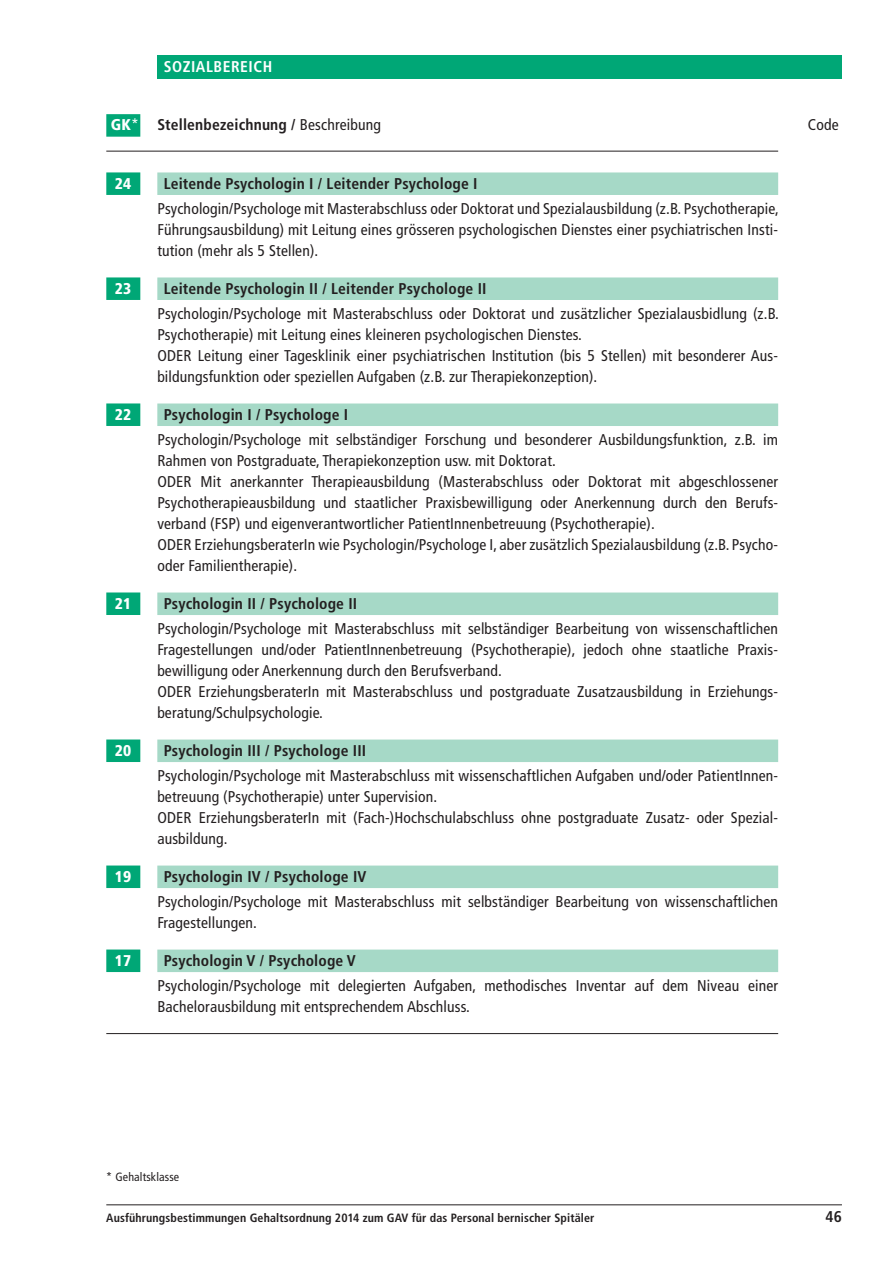
<style>
.page{position:relative;width:893px;height:1263px;background:#fff}
.page>*{position:absolute;margin:0;border:0;box-sizing:border-box;transform-origin:0 0}
.Text_ohne_Linie{font:condensed 15.6px/21px "Frutiger";letter-spacing:.01em;color:#231f20}
.GK_Stellenbez_Grün{font:700 condensed 15.6px "Frutiger";letter-spacing:.01em;color:#231f20}
.Linie_schwarz_weit{font:condensed 15.6px/21px "Frutiger";letter-spacing:.01em;color:#231f20}
.Grün{font:700 condensed 15.6px "Frutiger";letter-spacing:.01em;color:#231f20}
.GK_Stellenbez_Grün-2{font:900 condensed 15.6px "Frutiger";letter-spacing:.01em;color:#fff}
.Rubrik{font:700 condensed 15.6px "Frutiger";letter-spacing:.035em;color:#fff}
.Grün-2{font:condensed 15.6px "Frutiger";color:#231f20}
.t1{font:700 condensed 12px "Frutiger";letter-spacing:.01em;color:#231f20}
.t2{font:condensed 12px "Frutiger";letter-spacing:.01em;color:#231f20}
.s1{font-weight:900;color:#fff}
.s2{font-weight:400;color:#fff}
.s3{font-weight:400}
</style>
<div class="page">
<hr style="left:106px;top:1204px;width:736px;height:1px;background:#231f20">
<div style="left:157px;top:55px;width:685px;height:24px;background:#00a776"></div>
<div style="left:106px;top:114px;width:34px;height:23px;background:#00a776"></div>
<hr style="left:106px;top:151px;width:672px;height:1px;background:#231f20">
<div style="left:157px;top:172px;width:621px;height:23px;background:#a6d9c7"></div>
<div style="left:106px;top:172px;width:34px;height:23px;background:#00a776"></div>
<div style="left:157px;top:277px;width:621px;height:23px;background:#a6d9c7"></div>
<div style="left:106px;top:277px;width:34px;height:23px;background:#00a776"></div>
<div style="left:157px;top:403px;width:621px;height:23px;background:#a6d9c7"></div>
<div style="left:106px;top:403px;width:34px;height:23px;background:#00a776"></div>
<div style="left:157px;top:592px;width:621px;height:23px;background:#a6d9c7"></div>
<div style="left:106px;top:592px;width:34px;height:23px;background:#00a776"></div>
<div style="left:157px;top:739px;width:621px;height:23px;background:#a6d9c7"></div>
<div style="left:106px;top:739px;width:34px;height:23px;background:#00a776"></div>
<div style="left:157px;top:865px;width:621px;height:23px;background:#a6d9c7"></div>
<div style="left:106px;top:865px;width:34px;height:23px;background:#00a776"></div>
<div style="left:157px;top:949px;width:621px;height:23px;background:#a6d9c7"></div>
<div style="left:106px;top:949px;width:34px;height:23px;background:#00a776"></div>
<hr style="left:106px;top:1033px;width:672px;height:1px;background:#231f20">
<p class="Rubrik" style="left:164px;top:57px;width:110px">SOZIALBEREICH</p>
<p class="Grün" style="left:111px;top:116px;width:272px"><span class="s1">GK</span><span class="s2">*</span> Stellenbezeichnung / <span class="s3">Beschreibung</span></p>
<p class="Grün-2" style="left:808px;top:116px;width:32px">Code</p>
<p class="GK_Stellenbez_Grün-2" style="left:115px;top:174px;width:18px">24</p>
<p class="GK_Stellenbez_Grün" style="left:164px;top:174px;width:315px">Leitende Psychologin I / Leitender Psychologe I</p>
<p class="Text_ohne_Linie" style="left:157px;top:198px;width:623px;text-align:justify">Psychologin/Psychologe mit Masterabschluss oder Doktorat und Spezialausbildung (z.B. Psychotherapie, Führungsausbildung) mit Leitung eines grösseren psychologischen Dienstes einer psychiatrischen Insti&shy;tution (mehr als 5 Stellen).</p>
<p class="GK_Stellenbez_Grün-2" style="left:115px;top:279px;width:18px">23</p>
<p class="GK_Stellenbez_Grün" style="left:164px;top:279px;width:324px">Leitende Psychologin II / Leitender Psychologe II</p>
<p class="Text_ohne_Linie" style="left:157px;top:303px;width:623px">Psychologin/Psychologe mit Masterabschluss oder Doktorat und zusätzlicher Spezialausbidlung (z.B.<br>Psychotherapie) mit Leitung eines kleineren psychologischen Dienstes.</p>
<p class="Text_ohne_Linie" style="left:157px;top:345px;width:621px">ODER Leitung einer Tagesklinik einer psychiatrischen Institution (bis 5 Stellen) mit besonderer Aus&shy;bildungsfunktion oder speziellen Aufgaben (z.B. zur Therapiekonzeption).</p>
<p class="GK_Stellenbez_Grün-2" style="left:115px;top:405px;width:18px">22</p>
<p class="GK_Stellenbez_Grün" style="left:164px;top:405px;width:186px">Psychologin I / Psychologe I</p>
<p class="Text_ohne_Linie" style="left:157px;top:429px;width:622px">Psychologin/Psychologe mit selbständiger Forschung und besonderer Ausbildungsfunktion, z.B. im<br>Rahmen von Postgraduate, Therapiekonzeption usw. mit Doktorat.</p>
<p class="Text_ohne_Linie" style="left:157px;top:471px;width:622px;text-align:justify">ODER Mit anerkannter Therapieausbildung (Masterabschluss oder Doktorat mit abgeschlossener Psychotherapieausbildung und staatlicher Praxisbewilligung oder Anerkennung durch den Berufs&shy;verband (FSP) und eigenverantwortlicher PatientInnenbetreuung (Psychotherapie).</p>
<p class="Text_ohne_Linie" style="left:157px;top:534px;width:622px">ODER ErziehungsberaterIn wie Psychologin/Psychologe I, aber zusätzlich Spezialausbildung (z.B. Psycho&shy;oder Familientherapie).</p>
<p class="GK_Stellenbez_Grün-2" style="left:115px;top:594px;width:18px">21</p>
<p class="GK_Stellenbez_Grün" style="left:164px;top:594px;width:195px">Psychologin II / Psychologe II</p>
<p class="Text_ohne_Linie" style="left:157px;top:618px;width:622px;text-align:justify">Psychologin/Psychologe mit Masterabschluss mit selbständiger Bearbeitung von wissenschaftlichen Fragestellungen und/oder PatientInnenbetreuung (Psychotherapie), jedoch ohne staatliche Praxis&shy;bewilligung oder Anerkennung durch den Berufsverband.</p>
<p class="Text_ohne_Linie" style="left:157px;top:681px;width:621px">ODER ErziehungsberaterIn mit Masterabschluss und postgraduate Zusatzausbildung in Erziehungs&shy;beratung/Schulpsychologie.</p>
<p class="GK_Stellenbez_Grün-2" style="left:115px;top:741px;width:18px">20</p>
<p class="GK_Stellenbez_Grün" style="left:164px;top:741px;width:204px">Psychologin III / Psychologe III</p>
<p class="Text_ohne_Linie" style="left:157px;top:765px;width:622px">Psychologin/Psychologe mit Masterabschluss mit wissenschaftlichen Aufgaben und/oder PatientInnen&shy;betreuung (Psychotherapie) unter Supervision.</p>
<p class="Text_ohne_Linie" style="left:157px;top:807px;width:621px">ODER ErziehungsberaterIn mit (Fach-)Hochschulabschluss ohne postgraduate Zusatz- oder Spezial&shy;ausbildung.</p>
<p class="GK_Stellenbez_Grün-2" style="left:115px;top:867px;width:18px">19</p>
<p class="GK_Stellenbez_Grün" style="left:164px;top:867px;width:204px">Psychologin IV / Psychologe IV</p>
<p class="Text_ohne_Linie" style="left:157px;top:891px;width:622px">Psychologin/Psychologe mit Masterabschluss mit selbständiger Bearbeitung von wissenschaftlichen<br>Fragestellungen.</p>
<p class="GK_Stellenbez_Grün-2" style="left:115px;top:951px;width:18px">17</p>
<p class="GK_Stellenbez_Grün" style="left:164px;top:951px;width:194px">Psychologin V / Psychologe V</p>
<p class="Linie_schwarz_weit" style="left:157px;top:975px;width:622px">Psychologin/Psychologe mit delegierten Aufgaben, methodisches Inventar auf dem Niveau einer<br>Bachelorausbildung mit entsprechendem Abschluss.</p>
<p class="t2" style="left:106px;top:1169px;width:74px">* Gehaltsklasse</p>
<p class="t1" style="left:106px;top:1211px;width:490px">Ausführungsbestimmungen Gehaltsordnung 2014 zum GAV für das Personal bernischer Spitäler</p>
<p class="GK_Stellenbez_Grün" style="left:826px;top:1207px;width:18px">46</p>
</div>
